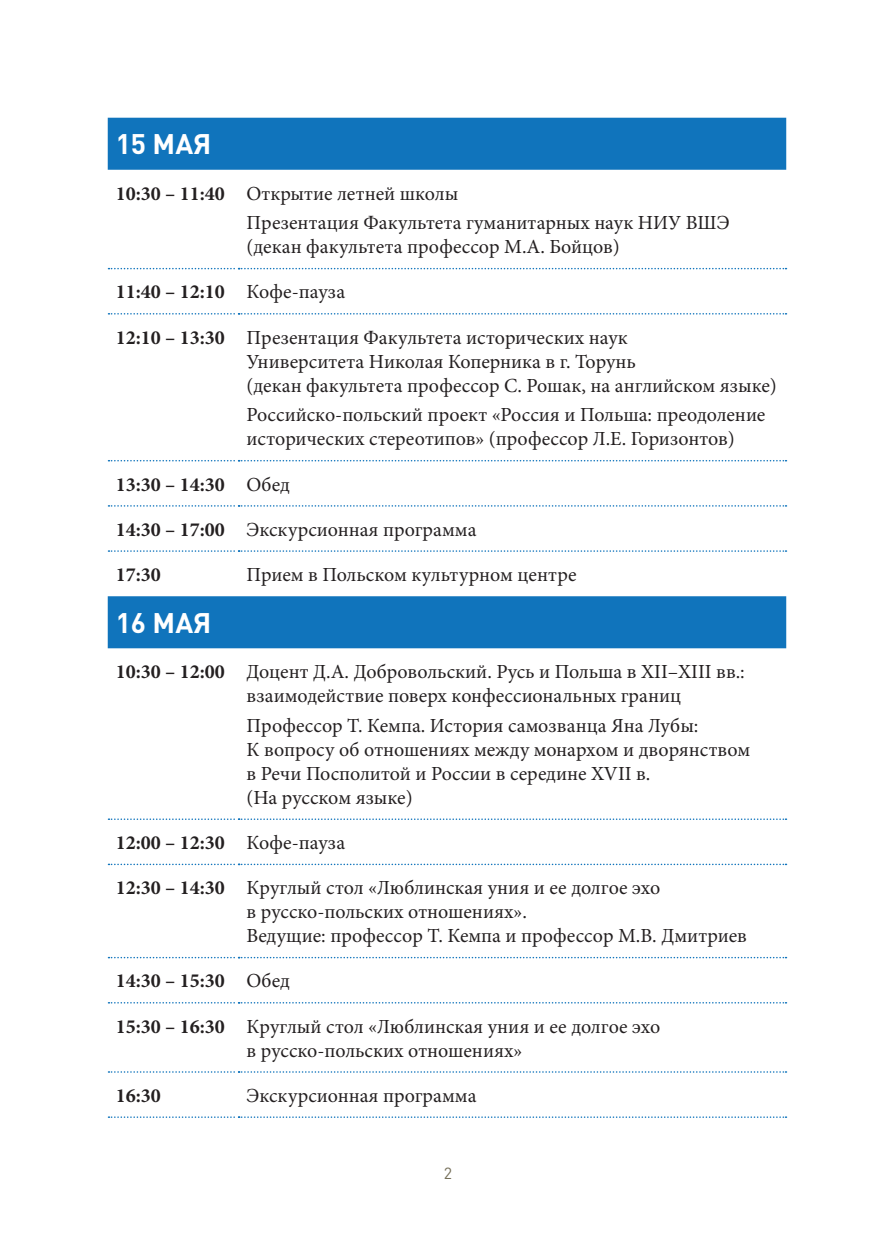
<style>
.page{position:relative;width:896px;height:1248px;background:#fff}
.page>*{position:absolute;margin:0;border:0;box-sizing:border-box;transform-origin:0 0}
.Заголовок{font:700 28px "DIN Pro";color:#fff}
.текст{font:20px/24px "Minion Pro";color:#231f20}
.подзаг{font:700 20px "Minion Pro";color:#231f20}
.t1{font:16px "DIN Pro";color:#756f59}
</style>
<div class="page">
<svg style="left:108px;top:118px;width:678px;height:530px"></svg>
<svg style="left:108px;top:268px;width:678px;height:1px"></svg>
<svg style="left:108px;top:313px;width:678px;height:1px"></svg>
<svg style="left:108px;top:460px;width:678px;height:1px"></svg>
<svg style="left:108px;top:505px;width:678px;height:1px"></svg>
<svg style="left:108px;top:550px;width:678px;height:2px"></svg>
<svg style="left:108px;top:818px;width:678px;height:1px"></svg>
<svg style="left:108px;top:863px;width:678px;height:2px"></svg>
<svg style="left:108px;top:956px;width:678px;height:2px"></svg>
<svg style="left:108px;top:1002px;width:678px;height:1px"></svg>
<svg style="left:108px;top:1071px;width:678px;height:1px"></svg>
<svg style="left:108px;top:1116px;width:678px;height:1px"></svg>
<p class="Заголовок" style="left:116px;top:125px;width:97px">15 МАЯ</p>
<p class="подзаг" style="left:116px;top:181px;width:111px">10:30 – 11:40</p>
<p class="текст" style="left:247px;top:181px;width:213px">Открытие летней школы</p>
<p class="текст" style="left:247px;top:211px;width:484px">Презентация Факультета гуманитарных наук НИУ ВШЭ (декан факультета профессор М.А. Бойцов)</p>
<p class="подзаг" style="left:116px;top:280px;width:111px">11:40 – 12:10</p>
<p class="текст" style="left:247px;top:280px;width:100px">Кофе-пауза</p>
<p class="подзаг" style="left:116px;top:325px;width:111px">12:10 – 13:30</p>
<p class="текст" style="left:247px;top:325px;width:532px">Презентация Факультета исторических наук<br>Университета Николая Коперника в г. Торунь<br>(декан факультета профессор С. Рошак, на английском языке)</p>
<p class="текст" style="left:247px;top:403px;width:520px">Российско-польский проект «Россия и Польша: преодоление исторических стереотипов» (профессор Л.Е. Горизонтов)</p>
<p class="подзаг" style="left:116px;top:472px;width:111px">13:30 – 14:30</p>
<p class="текст" style="left:247px;top:472px;width:45px">Обед</p>
<p class="подзаг" style="left:116px;top:517px;width:111px">14:30 – 17:00</p>
<p class="текст" style="left:247px;top:517px;width:231px">Экскурсионная программа</p>
<p class="подзаг" style="left:116px;top:562px;width:47px">17:30</p>
<p class="текст" style="left:247px;top:562px;width:331px">Прием в Польском культурном центре</p>
<p class="Заголовок" style="left:116px;top:603px;width:97px">16 МАЯ</p>
<p class="подзаг" style="left:116px;top:659px;width:111px">10:30 – 12:00</p>
<p class="текст" style="left:247px;top:659px;width:500px">Доцент Д.А. Добровольский. Русь и Польша в XII–XIII вв.: взаимодействие поверх конфессиональных границ</p>
<p class="текст" style="left:247px;top:713px;width:505px">Профессор Т. Кемпа. История самозванца Яна Лубы:<br>К вопросу об отношениях между монархом и дворянством в Речи Посполитой и России в середине XVII в.<br>(На русском языке)</p>
<p class="подзаг" style="left:116px;top:830px;width:111px">12:00 – 12:30</p>
<p class="текст" style="left:247px;top:830px;width:100px">Кофе-пауза</p>
<p class="подзаг" style="left:116px;top:875px;width:111px">12:30 – 14:30</p>
<p class="текст" style="left:247px;top:875px;width:502px">Круглый стол «Люблинская уния и ее долгое эхо<br>в русско-польских отношениях».<br>Ведущие: профессор Т. Кемпа и профессор М.В. Дмитриев</p>
<p class="подзаг" style="left:116px;top:969px;width:111px">14:30 – 15:30</p>
<p class="текст" style="left:247px;top:969px;width:45px">Обед</p>
<p class="подзаг" style="left:116px;top:1014px;width:111px">15:30 – 16:30</p>
<p class="текст" style="left:247px;top:1014px;width:415px">Круглый стол «Люблинская уния и ее долгое эхо в русско-польских отношениях»</p>
<p class="подзаг" style="left:116px;top:1083px;width:47px">16:30</p>
<p class="текст" style="left:247px;top:1083px;width:231px">Экскурсионная программа</p>
<p class="t1" style="left:444px;top:1162px;width:10px">2</p>
</div>
